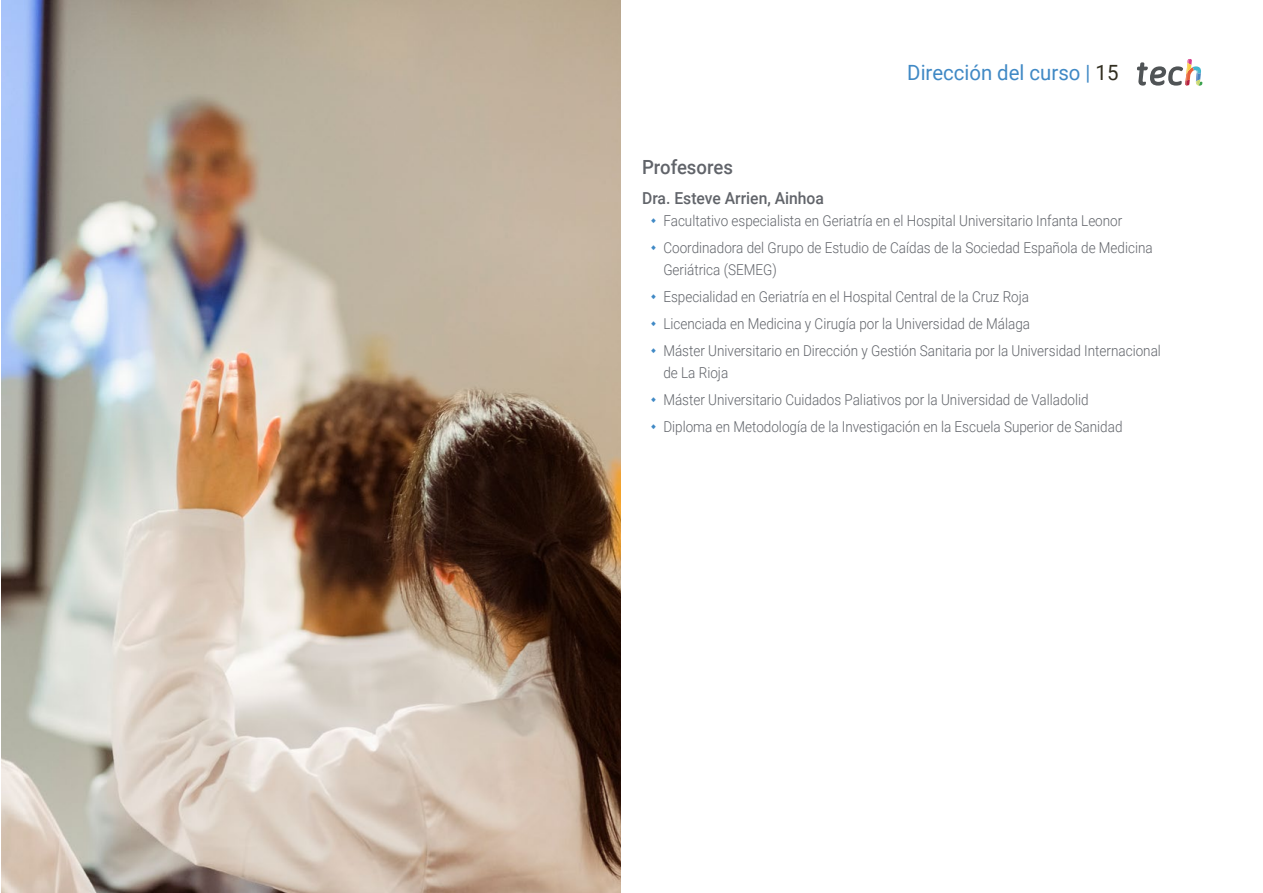
<style>
.page{position:relative;width:1263px;height:893px;background:#fff}
.page>*{position:absolute;margin:0;border:0;box-sizing:border-box;transform-origin:0 0}
.t1{font:21px "Roboto";color:#4089c5}
.t2{font:500 19.5px "Roboto";color:#61646a;scale:.95 1}
.t3{font:500 16.5px "Roboto";color:#61646a;scale:.95 1}
.t4{font:300 15px/26.7px "Roboto";color:#61646a;scale:.9 1}
.s1{color:#312e20}
</style>
<div class="page">
<img style="left:1px;top:0;width:620px;height:893px">
<svg style="left:1137px;top:59px;width:65px;height:27px"></svg>
<h1 class="t1" style="left:907px;top:57px;width:213px">Dirección del curso | <span class="s1">15</span></h1>
<h2 class="t2" style="left:642px;top:154px;width:97px">Profesores</h2>
<p class="t3" style="left:642px;top:186px;width:193px">Dra. Esteve Arrien, Ainhoa</p>
<p class="t4" style="left:663px;top:207px;width:545px">Facultativo especialista en Geriatría en el Hospital Universitario Infanta Leonor<br>Coordinadora del Grupo de Estudio de Caídas de la Sociedad Española de Medicina</p>
<p class="t4" style="left:663px;top:256px;width:554px">Geriátrica (SEMEG)<br>Especialidad en Geriatría en el Hospital Central de la Cruz Roja<br>Licenciada en Medicina y Cirugía por la Universidad de Málaga<br>Máster Universitario en Dirección y Gestión Sanitaria por la Universidad Internacional</p>
<p class="t4" style="left:663px;top:359px;width:512px">de La Rioja<br>Máster Universitario Cuidados Paliativos por la Universidad de Valladolid<br>Diploma en Metodología de la Investigación en la Escuela Superior de Sanidad</p>
</div>
